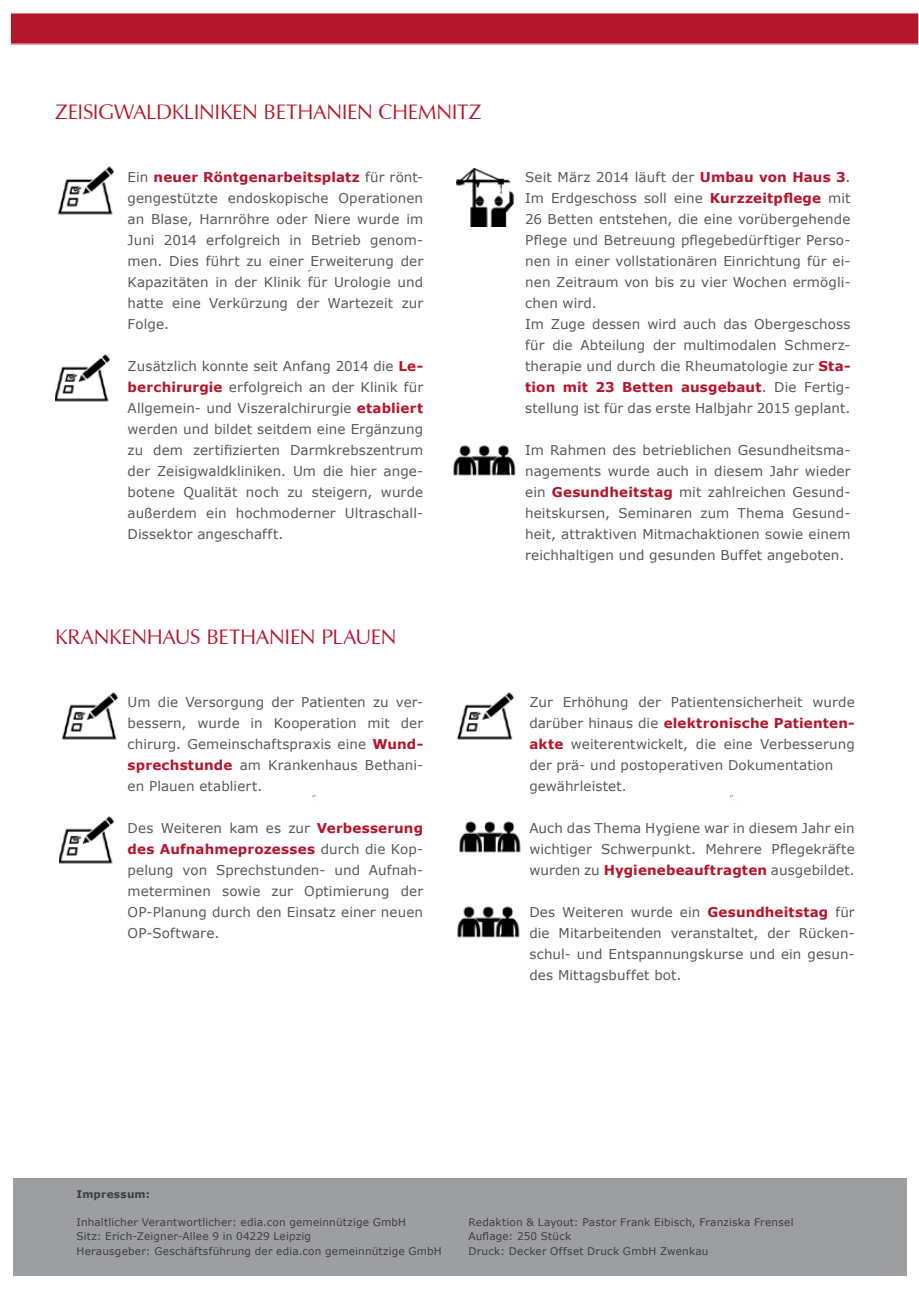
<style>
.page{position:relative;width:919px;height:1289px;background:#fff}
.page>*{position:absolute;margin:0;border:0;box-sizing:border-box;transform-origin:0 0}
.t1{font:21px "Zapf Humanist 601 BT";letter-spacing:-.015em;color:#b5152b}
.t2{font:13.5px/21px "Verdana";letter-spacing:.005em;color:#58585a;text-align:justify}
.t3{font:10.5px/14.2px "Verdana";letter-spacing:.015em;color:#3e3e40}
.t4{font:700 10.5px "Verdana";letter-spacing:.02em;color:#3e3e40}
.s1{font-weight:700;color:#b5152b}
</style>
<div class="page">
<div style="left:10px;top:13px;width:908px;height:31px;background:#b5152b"></div>
<img style="left:57px;top:166px;width:58px;height:49px">
<img style="left:55px;top:354px;width:56px;height:48px">
<img style="left:456px;top:169px;width:58px;height:57px">
<img style="left:453px;top:445px;width:63px;height:31px">
<div style="left:13px;top:1178px;width:893px;height:98px;background:#9d9ea0"></div>
<img style="left:61px;top:692px;width:58px;height:48px">
<img style="left:60px;top:816px;width:55px;height:48px">
<img style="left:459px;top:821px;width:62px;height:32px">
<img style="left:456px;top:692px;width:59px;height:48px">
<img style="left:457px;top:906px;width:63px;height:32px">
<h1 class="t1" style="left:55px;top:98px;width:427px">ZEISIGWALDKLINIKEN BETHANIEN CHEMNITZ</h1>
<p class="t2" style="left:128px;top:166px;width:297px">Ein <span class="s1">neuer Röntgenarbeitsplatz</span> für rönt&shy;gengestützte endoskopische Operationen an Blase, Harnröhre oder Niere wurde im Juni 2014 erfolgreich in Betrieb genom&shy;men. Dies führt zu einer Erweiterung der Kapazitäten in der Klinik für Urologie und hatte eine Verkürzung der Wartezeit zur Folge.</p>
<p class="t2" style="left:128px;top:355px;width:297px">Zusätzlich konnte seit Anfang 2014 die <span class="s1">Le&shy;berchirurgie</span> erfolgreich an der Klinik für Allgemein- und Viszeralchirurgie <span class="s1">etabliert </span>werden und bildet seitdem eine Ergänzung zu dem zertifizierten Darmkrebszentrum der Zeisigwaldkliniken. Um die hier ange&shy;botene Qualität noch zu steigern, wurde außerdem ein hochmoderner Ultraschall-Dissektor angeschafft.</p>
<h1 class="t1" style="left:55px;top:623px;width:342px">KRANKENHAUS BETHANIEN PLAUEN</h1>
<p class="t2" style="left:128px;top:691px;width:297px">Um die Versorgung der Patienten zu ver&shy;bessern, wurde in Kooperation mit der chirurg. Gemeinschaftspraxis eine <span class="s1">Wund&shy;sprechstunde</span> am Krankenhaus Bethani&shy;en Plauen etabliert.</p>
<p class="t2" style="left:128px;top:817px;width:297px">Des Weiteren kam es zur <span class="s1">Verbesserung des Aufnahmeprozesses</span> durch die Kop&shy;pelung von Sprechstunden- und Aufnah&shy;meterminen sowie zur Optimierung der OP-Planung durch den Einsatz einer neuen OP-Software.</p>
<p class="t2" style="left:525px;top:166px;width:327px;text-align:left">Seit März 2014 läuft der <span class="s1">Umbau von Haus 3</span>.<br>Im Erdgeschoss soll eine <span class="s1">Kurzzeitpflege</span> mit 26 Betten entstehen, die eine vorübergehende Pflege und Betreuung pflegebedürftiger Perso&shy;nen in einer vollstationären Einrichtung für ei&shy;nen Zeitraum von bis zu vier Wochen ermögli&shy;chen wird.<br>Im Zuge dessen wird auch das Obergeschoss für die Abteilung der multimodalen Schmerz&shy;therapie und durch die Rheumatologie zur <span class="s1">Sta&shy;tion mit 23 Betten ausgebaut</span>. Die Fertig&shy;stellung ist für das erste Halbjahr 2015 geplant.</p>
<p class="t2" style="left:525px;top:439px;width:327px">Im Rahmen des betrieblichen Gesundheitsma&shy;nagements wurde auch in diesem Jahr wieder ein <span class="s1">Gesundheitstag</span> mit zahlreichen Gesund&shy;heitskursen, Seminaren zum Thema Gesund&shy;heit, attraktiven Mitmachaktionen sowie einem reichhaltigen und gesunden Buffet angeboten.</p>
<p class="t2" style="left:529px;top:691px;width:327px;text-align:left">Zur Erhöhung der Patientensicherheit wurde darüber hinaus die <span class="s1">elektronische Patienten&shy;akte</span> weiterentwickelt, die eine Verbesserung der prä- und postoperativen Dokumentation gewährleistet.</p>
<p class="t2" style="left:529px;top:817px;width:327px">Auch das Thema Hygiene war in diesem Jahr ein wichtiger Schwerpunkt. Mehrere Pflegekräfte wurden zu <span class="s1">Hygienebeauftragten</span> ausgebildet.</p>
<p class="t2" style="left:529px;top:901px;width:327px">Des Weiteren wurde ein <span class="s1">Gesundheitstag</span> für die Mitarbeitenden veranstaltet, der Rücken&shy;schul- und Entspannungskurse und ein gesun&shy;des Mittagsbuffet bot.</p>
<p class="t4" style="left:77px;top:1186px;width:75px">Impressum:</p>
<p class="t3" style="left:77px;top:1215px;width:367px">Inhaltlicher Verantwortlicher: edia.con gemeinnützige GmbH<br>Sitz: Erich-Zeigner-Allee 9 in 04229 Leipzig<br>Herausgeber: Geschäftsführung der edia.con gemeinnützige GmbH</p>
<p class="t3" style="left:468px;top:1215px;width:326px">Redaktion &amp; Layout: Pastor Frank Eibisch, Franziska Frensel<br>Auflage: 250 Stück<br>Druck: Decker Offset Druck GmbH Zwenkau</p>
</div>
